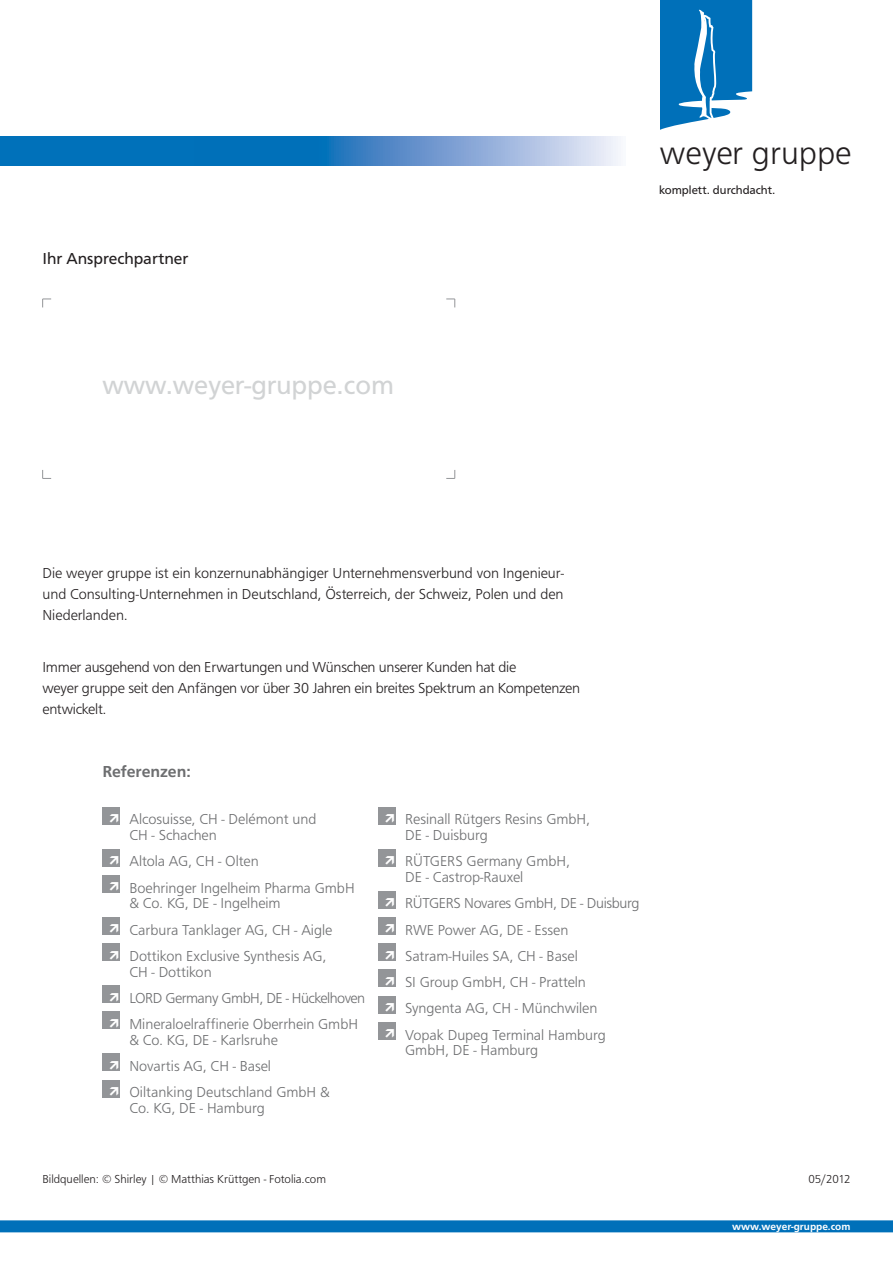
<style>
.page{position:relative;width:893px;height:1263px;background:#fff}
.page>*{position:absolute;margin:0;border:0;box-sizing:border-box;transform-origin:0 0}
.t1{font:300 33.75px "Front Page";color:#231f20}
.t2{font:27px "Front Page";color:#d1d3d4}
.t3{font:16.5px "Front Page";color:#231f20}
.t4{font:500 16.5px "Front Page";color:#6d6e70}
.t5{font:300 15px/26.2px "Front Page";color:#6d6e70}
.t6{font:300 15px/21px "Front Page";letter-spacing:-.015em;color:#231f20;text-align:justify}
.t7{font:300 12px "Front Page";color:#231f20}
.t8{font:12px "Front Page";color:#231f20}
.t9{font:500 10.5px "Front Page";color:#fff}
</style>
<div class="page">
<svg style="left:0;top:136px;width:621px;height:30px;background:#418cc8"></svg>
<div style="left:0;top:1220px;width:893px;height:12px;background:#0070b9"></div>
<svg style="left:660px;top:0;width:92px;height:130px"></svg>
<svg style="left:42px;top:299px;width:9px;height:8px"></svg>
<svg style="left:42px;top:470px;width:9px;height:9px"></svg>
<svg style="left:446px;top:299px;width:9px;height:8px"></svg>
<svg style="left:446px;top:470px;width:9px;height:9px"></svg>
<div style="left:102px;top:807px;width:18px;height:17px;background:#939598"></div>
<div style="left:102px;top:849px;width:18px;height:17px;background:#939598"></div>
<div style="left:102px;top:875px;width:18px;height:18px;background:#939598"></div>
<div style="left:102px;top:917px;width:18px;height:18px;background:#939598"></div>
<div style="left:102px;top:943px;width:18px;height:18px;background:#939598"></div>
<div style="left:102px;top:985px;width:18px;height:18px;background:#939598"></div>
<div style="left:102px;top:1011px;width:18px;height:18px;background:#939598"></div>
<div style="left:102px;top:1053px;width:18px;height:18px;background:#939598"></div>
<div style="left:102px;top:1080px;width:18px;height:17px;background:#939598"></div>
<div style="left:378px;top:807px;width:18px;height:17px;background:#939598"></div>
<div style="left:378px;top:849px;width:18px;height:17px;background:#939598"></div>
<div style="left:378px;top:891px;width:18px;height:17px;background:#939598"></div>
<div style="left:378px;top:917px;width:18px;height:18px;background:#939598"></div>
<div style="left:378px;top:943px;width:18px;height:18px;background:#939598"></div>
<div style="left:378px;top:969px;width:18px;height:18px;background:#939598"></div>
<div style="left:378px;top:996px;width:18px;height:17px;background:#939598"></div>
<div style="left:378px;top:1022px;width:18px;height:18px;background:#939598"></div>
<p class="t3" style="left:42px;top:251px;width:147px">Ihr Ansprechpartner</p>
<h2 class="t2" style="left:102px;top:374px;width:293px">www.weyer-gruppe.com</h2>
<h1 class="t1" style="left:660px;top:132px;width:193px">weyer gruppe</h1>
<p class="t8" style="left:659px;top:185px;width:118px">komplett. durchdacht.</p>
<p class="t6" style="left:42px;top:563px;width:523px">Die weyer gruppe ist ein konzernunabhängiger Unternehmensverbund von Ingenieur&shy;und Consulting-Unternehmen in Deutschland, Österreich, der Schweiz, Polen und den Niederlanden.</p>
<p class="t6" style="left:42px;top:657px;width:539px;text-align:left">Immer ausgehend von den Erwartungen und Wünschen unserer Kunden hat die<br>weyer gruppe seit den Anfängen vor über 30 Jahren ein breites Spektrum an Kompetenzen entwickelt.</p>
<p class="t4" style="left:102px;top:765px;width:90px">Referenzen:</p>
<p class="t5" style="left:129px;top:812px;width:188px;line-height:15.8px">Alcosuisse, CH - Delémont und<br>CH - Schachen</p>
<p class="t5" style="left:129px;top:849px;width:227px">Altola AG, CH - Olten<br>Boehringer Ingelheim Pharma GmbH</p>
<p class="t5" style="left:129px;top:891px;width:205px">&amp; Co. KG, DE - Ingelheim<br>Carbura Tanklager AG, CH - Aigle<br>Dottikon Exclusive Synthesis AG,</p>
<p class="t5" style="left:129px;top:959px;width:237px">CH - Dottikon<br>LORD Germany GmbH, DE - Hückelhoven<br>Mineraloelraffinerie Oberrhein GmbH</p>
<p class="t5" style="left:129px;top:1027px;width:202px">&amp; Co. KG, DE - Karlsruhe<br>Novartis AG, CH - Basel<br>Oiltanking Deutschland GmbH &amp;</p>
<p class="t5" style="left:129px;top:1096px;width:137px">Co. KG, DE - Hamburg</p>
<p class="t5" style="left:405px;top:812px;width:187px;line-height:15.8px">Resinall Rütgers Resins GmbH,<br>DE - Duisburg</p>
<p class="t5" style="left:405px;top:854px;width:166px;line-height:15.8px">RÜTGERS Germany GmbH,<br>DE - Castrop-Rauxel</p>
<p class="t5" style="left:405px;top:891px;width:236px">RÜTGERS Novares GmbH, DE - Duisburg<br>RWE Power AG, DE - Essen<br>Satram-Huiles SA, CH - Basel<br>SI Group GmbH, CH - Pratteln<br>Syngenta AG, CH - Münchwilen<br>Vopak Dupeg Terminal Hamburg</p>
<p class="t5" style="left:405px;top:1038px;width:135px">GmbH, DE - Hamburg</p>
<p class="t7" style="left:42px;top:1173px;width:285px">Bildquellen: © Shirley | © Matthias Krüttgen - Fotolia.com</p>
<p class="t7" style="left:808px;top:1173px;width:44px">05/2012</p>
<p class="t9" style="left:732px;top:1222px;width:120px">www.weyer-gruppe.com</p>
</div>
